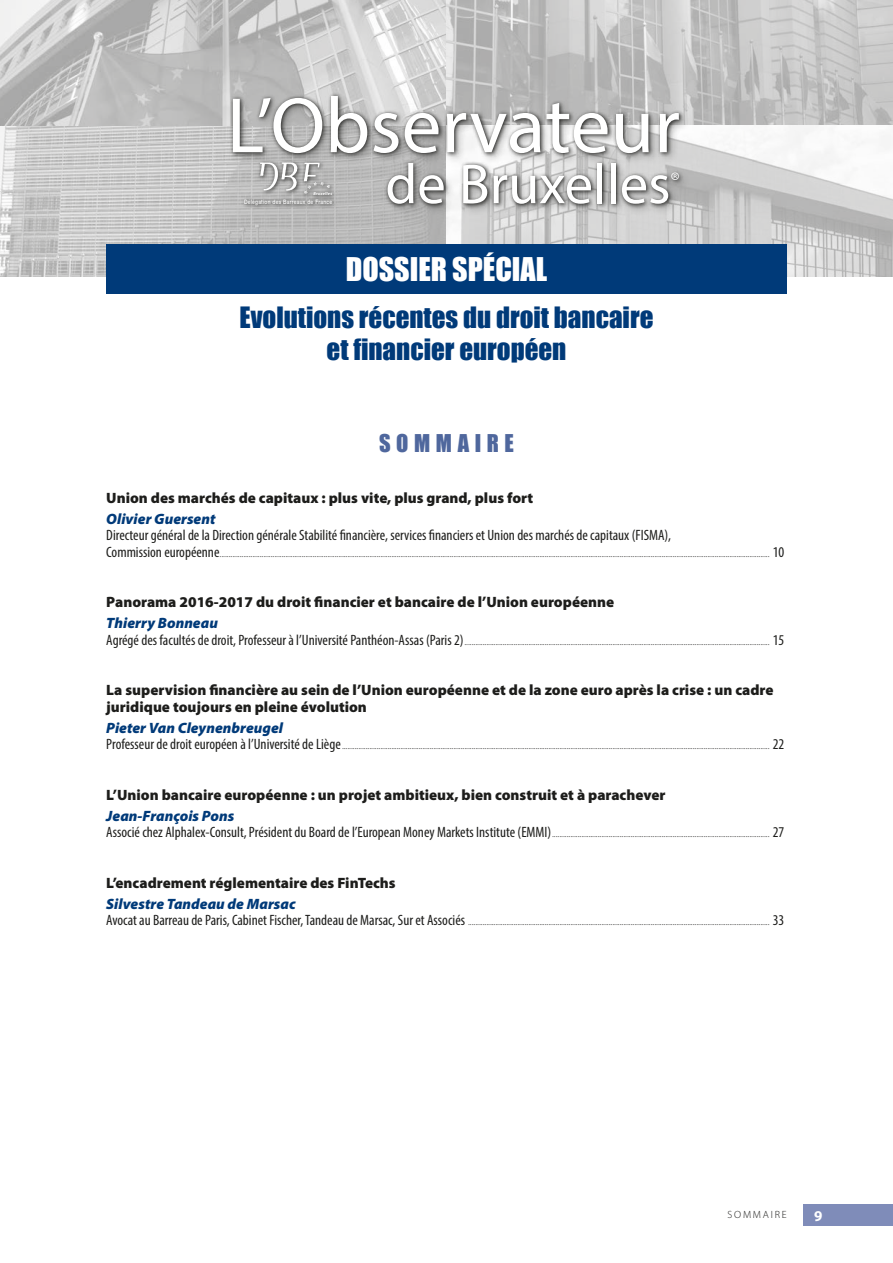
<style>
.page{position:relative;width:893px;height:1263px;background:#fff}
.page>*{position:absolute;margin:0;border:0;box-sizing:border-box;transform-origin:0 0}
.t1{font:79.2px "Myriad Pro";color:#fff}
.t2{font:56.55px "Myriad Pro";color:#fff}
.t3{font:30px "Impact";color:#fff}
.t4{font:27px/32.4px "Impact";color:#003a79;text-align:center}
.t5{font:22.65px "Myriad Pro";color:#fff}
.t6{font:22.5px "Impact";letter-spacing:.25em;color:#4f679d}
.t7{font:900 15px/16.5px "Myriad Pro";color:#1d1d1b}
.t8{font:condensed 15px "Myriad Pro";color:#1d1d1b}
.t9{font:italic 900 15px "Myriad Pro";color:#003a79}
.t10{font:700 15px "Myriad Pro";color:#fff}
.t11{font:300 10.5px "Myriad Pro";letter-spacing:.17em;color:#1d1d1b}
.t12{font:500 6.15px "Helvetica Neue LT Std";letter-spacing:.05em;color:#fff;scale:.8 1}
.t13{font:italic 700 4.35px "Myriad Pro";letter-spacing:.05em;color:#fff}
.s1{font-weight:400;font-stretch:condensed;font-size:15px}
</style>
<div class="page">
<img style="left:0;top:0;width:893px;height:276px">
<div style="left:229px;top:92px;width:462px;height:124px;background:#1d1d1b;opacity:.3"></div>
<img style="left:281px;top:162px;width:16px;height:29px">
<div style="left:106px;top:244px;width:681px;height:50px;background:#003a79"></div>
<div style="left:804px;top:1205px;width:89px;height:21px;background:#7f8cb9"></div>
<h1 class="t1" style="left:227px;top:77px;width:455px">L’Observateur</h1>
<h2 class="t2" style="left:385px;top:149px;width:287px">de Bruxelles</h2>
<h3 class="t5" style="left:671px;top:167px;width:11px">®</h3>
<p class="t13" style="left:313px;top:191px;width:20px">Bruxelles</p>
<p class="t12" style="left:244px;top:198px;width:112px">Délégation des Barreaux de France</p>
<h3 class="t3" style="left:346px;top:251px;width:203px">DOSSIER SPÉCIAL</h3>
<h3 class="t4" style="left:239px;top:301px;width:415px">Evolutions récentes du droit bancaire et financier européen</h3>
<h3 class="t6" style="left:379px;top:429px;width:136px">SOMMAIRE</h3>
<h3 class="t7" style="left:106px;top:490px;width:428px">Union des marchés de capitaux : plus vite, plus grand, plus fort</h3>
<h3 class="t9" style="left:106px;top:510px;width:111px">Olivier Guersent</h3>
<h3 class="t8" style="left:106px;top:526px;width:566px">Directeur général de la Direction générale Stabilité financière, services financiers et Union des marchés de capitaux (FISMA),</h3>
<p class="t11" style="left:106px;top:547px;width:680px"><span class="s1">Commission européenne</span>............................................................................................................................................................................................................................................................................................................. <span class="s1">10</span></p>
<h3 class="t7" style="left:106px;top:594px;width:509px">Panorama 2016-2017 du droit financier et bancaire de l’Union européenne</h3>
<h3 class="t9" style="left:106px;top:615px;width:113px">Thierry Bonneau</h3>
<p class="t11" style="left:106px;top:635px;width:679px"><span class="s1">Agrégé des facultés de droit, Professeur à l’Université Panthéon-Assas (Paris 2)</span>....................................................................................................................................................................... <span class="s1">15</span></p>
<h3 class="t7" style="left:106px;top:682px;width:669px">La supervision financière au sein de l’Union européenne et de la zone euro après la crise : un cadre juridique toujours en pleine évolution</h3>
<h3 class="t9" style="left:106px;top:719px;width:178px">Pieter Van Cleynenbreugel</h3>
<p class="t11" style="left:106px;top:740px;width:679px"><span class="s1">Professeur de droit européen à l’Université de Liège</span>.......................................................................................................................................................................................................................................... <span class="s1">22</span></p>
<h3 class="t7" style="left:106px;top:787px;width:561px">L’Union bancaire européenne : un projet ambitieux, bien construit et à parachever</h3>
<h3 class="t9" style="left:106px;top:807px;width:130px">Jean-François Pons</h3>
<p class="t11" style="left:106px;top:828px;width:679px"><span class="s1">Associé chez Alphalex-Consult, Président du Board de l’European Money Markets Institute (EMMI)</span>....................................................................................................................... <span class="s1">27</span></p>
<h3 class="t7" style="left:106px;top:875px;width:291px">L’encadrement réglementaire des FinTechs</h3>
<h3 class="t9" style="left:106px;top:895px;width:191px">Silvestre Tandeau de Marsac</h3>
<p class="t11" style="left:106px;top:916px;width:679px"><span class="s1">Avocat au Barreau de Paris, Cabinet Fischer, Tandeau de Marsac, Sur et Associés</span> ..................................................................................................................................................................... <span class="s1">33</span></p>
<p class="t11" style="left:727px;top:1209px;width:61px">SOMMAIRE</p>
<h3 class="t10" style="left:814px;top:1206px;width:10px">9</h3>
</div>
